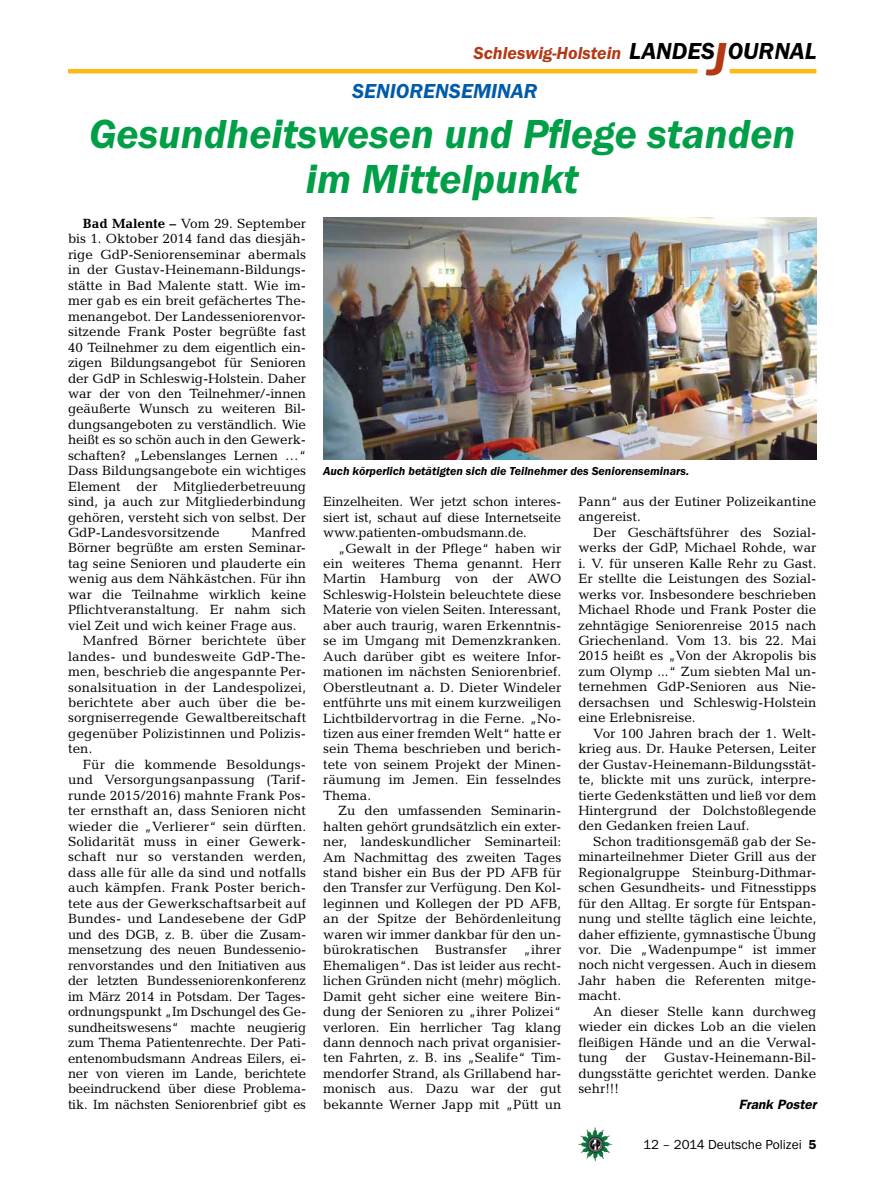
<style>
.page{position:relative;width:893px;height:1191px;background:#fff}
.page>*{position:absolute;margin:0;border:0;box-sizing:border-box;transform-origin:0 0}
.t1{font:italic 600 42px/45px "Franklin Gothic Itc T";color:#009f47;text-align:center}
.t2{font:italic 600 24px "Franklin Gothic Itc T";color:#000}
.t3{font:italic 600 21px "Franklin Gothic Itc T";color:#005baa}
.t4{font:italic 600 18px "Franklin Gothic Itc T";color:#b33916}
.t5{font:13.5px/15.5px "Candida";color:#000;text-align:justify}
.t6{font:13.5px "Franklin Gothic Itc T";color:#000}
.t7{font:italic 600 13.5px "Franklin Gothic";color:#000}
.t8{font:italic 600 12px "Franklin Gothic Itc T";color:#000}
.s1{font-size:48px;color:#b33916}
.s2{font-weight:700}
.s3{font-weight:600}
</style>
<div class="page">
<img style="left:578px;top:1127px;width:17px;height:25px">
<hr style="left:730px;top:69px;width:86px;height:4px;background:#fdb913">
<hr style="left:68px;top:69px;width:629px;height:4px;background:#fdb913">
<img style="left:323px;top:218px;width:493px;height:242px">
<h3 class="t4" style="left:473px;top:42px;width:149px">Schleswig-Holstein</h3>
<h3 class="t3" style="left:352px;top:79px;width:26px">Seniorenseminar</h3>
<h2 class="t2" style="left:629px;top:37px;width:189px">LANDES<span class="s1">J</span>OURNAL</h2>
<h1 class="t1" style="left:89px;top:111px;width:708px">Gesundheitswesen und Pflege standen im Mittelpunkt</h1>
<p class="t5" style="left:68px;top:216px;width:240px;text-indent:15px"><span class="s2">Bad Malente –</span> Vom 29. September bis 1. Oktober 2014 fand das diesjäh&shy;rige GdP-Seniorenseminar abermals in der Gustav-Heinemann-Bildungs&shy;stätte in Bad Malente statt. Wie im&shy;mer gab es ein breit gefächertes The&shy;menangebot. Der Landesseniorenvor&shy;sitzende Frank Poster begrüßte fast 40 Teilnehmer zu dem eigentlich ein&shy;zigen Bildungsangebot für Senioren der GdP in Schleswig-Holstein. Daher war der von den Teilnehmer/-innen geäußerte Wunsch zu weiteren Bil&shy;dungsangeboten zu verständlich. Wie heißt es so schön auch in den Gewerk&shy;schaften? „Lebenslanges Lernen …“ Dass Bildungsangebote ein wichtiges Element der Mitgliederbetreuung sind, ja auch zur Mitgliederbindung gehören, versteht sich von selbst. Der GdP-Landesvorsitzende</p>
<p class="t5" style="left:251px;top:525px;width:56px">Manfred</p>
<p class="t5" style="left:68px;top:540px;width:240px">Börner begrüßte am ersten Seminar-</p>
<p class="t5" style="left:68px;top:555px;width:240px">tag seine Senioren und plauderte ein</p>
<p class="t5" style="left:68px;top:571px;width:240px">wenig aus dem Nähkästchen. Für ihn</p>
<p class="t5" style="left:68px;top:586px;width:240px">war die Teilnahme wirklich keine</p>
<p class="t5" style="left:68px;top:602px;width:240px">Pflichtveranstaltung. Er nahm sich</p>
<p class="t5" style="left:68px;top:617px;width:230px">viel Zeit und wich keiner Frage aus.</p>
<p class="t5" style="left:83px;top:633px;width:225px">Manfred Börner berichtete über</p>
<p class="t5" style="left:68px;top:648px;width:240px">landes- und bundesweite GdP-The-</p>
<p class="t5" style="left:68px;top:664px;width:240px">men, beschrieb die angespannte Per-</p>
<p class="t5" style="left:68px;top:679px;width:240px">sonalsituation in der Landespolizei,</p>
<p class="t5" style="left:68px;top:694px;width:240px">berichtete aber auch über die be-</p>
<p class="t5" style="left:68px;top:710px;width:240px">sorgniserregende Gewaltbereitschaft</p>
<p class="t5" style="left:68px;top:725px;width:240px">gegenüber Polizistinnen und Polizis-</p>
<p class="t5" style="left:68px;top:741px;width:26px">ten.</p>
<p class="t5" style="left:83px;top:756px;width:225px">Für die kommende Besoldungs-</p>
<p class="t5" style="left:68px;top:772px;width:240px">und Versorgungsanpassung (Tarif-</p>
<p class="t5" style="left:68px;top:787px;width:240px">runde 2015/2016) mahnte Frank Pos-</p>
<p class="t5" style="left:68px;top:803px;width:240px">ter ernsthaft an, dass Senioren nicht</p>
<p class="t5" style="left:68px;top:818px;width:240px">wieder die „Verlierer“ sein dürften.</p>
<p class="t5" style="left:68px;top:833px;width:240px">Solidarität muss in einer Gewerk-</p>
<p class="t5" style="left:68px;top:849px;width:240px">schaft nur so verstanden werden,</p>
<p class="t5" style="left:68px;top:864px;width:240px">dass alle für alle da sind und notfalls</p>
<p class="t5" style="left:68px;top:880px;width:240px">auch kämpfen. Frank Poster berich-</p>
<p class="t5" style="left:68px;top:895px;width:240px">tete aus der Gewerkschaftsarbeit auf</p>
<p class="t5" style="left:68px;top:911px;width:240px">Bundes- und Landesebene der GdP</p>
<p class="t5" style="left:68px;top:926px;width:240px">und des DGB, z. B. über die Zusam-</p>
<p class="t5" style="left:68px;top:942px;width:240px">mensetzung des neuen Bundessenio-</p>
<p class="t5" style="left:68px;top:957px;width:240px">renvorstandes und den Initiativen aus</p>
<p class="t5" style="left:68px;top:973px;width:240px">der letzten Bundesseniorenkonferenz</p>
<p class="t5" style="left:68px;top:988px;width:240px">im März 2014 in Potsdam. Der Tages-</p>
<p class="t5" style="left:68px;top:1004px;width:240px">ordnungspunkt „Im Dschungel des Ge-</p>
<p class="t5" style="left:68px;top:1019px;width:240px">sundheitswesens“ machte neugierig</p>
<p class="t5" style="left:68px;top:1034px;width:240px">zum Thema Patientenrechte. Der Pati-</p>
<p class="t5" style="left:68px;top:1050px;width:240px">entenombudsmann Andreas Eilers, ei-</p>
<p class="t5" style="left:68px;top:1065px;width:240px">ner von vieren im Lande, berichtete</p>
<p class="t5" style="left:68px;top:1081px;width:240px">beeindruckend über diese Problema-</p>
<p class="t5" style="left:68px;top:1096px;width:240px">tik. Im nächsten Seniorenbrief gibt es</p>
<p class="t8" style="left:323px;top:464px;width:368px">Auch körperlich betätigten sich die Teilnehmer des Seniorenseminars.</p>
<p class="t5" style="left:323px;top:494px;width:240px">Einzelheiten. Wer jetzt schon interes&shy;siert ist, schaut auf diese Internetseite www.patienten-ombudsmann.de.</p>
<p class="t5" style="left:323px;top:540px;width:240px;text-indent:15px">„Gewalt in der Pflege“ haben wir ein weiteres Thema genannt. Herr Martin Hamburg von der AWO Schleswig-Holstein beleuchtete diese Materie von vielen Seiten. Interessant, aber auch traurig, waren Erkenntnis&shy;se im Umgang mit Demenzkranken.<br>Auch darüber gibt es weitere Infor&shy;mationen im nächsten Seniorenbrief.<br>Oberstleutnant a. D. Dieter Windeler entführte uns mit einem kurzweiligen Lichtbildervortrag in die Ferne. „No&shy;tizen aus einer fremden Welt“ hatte er sein Thema beschrieben und berich&shy;tete von seinem Projekt der Minen&shy;räumung im Jemen. Ein fesselndes Thema.</p>
<p class="t5" style="left:323px;top:803px;width:240px;text-indent:15px">Zu den umfassenden Seminarin&shy;halten gehört grundsätzlich ein exter&shy;ner, landeskundlicher Seminarteil:<br>Am Nachmittag des zweiten Tages stand bisher ein Bus der PD AFB für den Transfer zur Verfügung. Den Kol&shy;leginnen und Kollegen der PD AFB, an der Spitze der Behördenleitung waren wir immer dankbar für den un&shy;bürokratischen Bustransfer „ihrer Ehemaligen“. Das ist leider aus recht&shy;lichen Gründen nicht (mehr) möglich.<br>Damit geht sicher eine weitere Bin&shy;dung der Senioren zu „ihrer Polizei“ verloren. Ein herrlicher Tag klang dann dennoch nach privat organisier&shy;ten Fahrten, z. B. ins „Sealife“ Tim&shy;mendorfer Strand, als Grillabend har&shy;monisch aus. Dazu war der gut bekannte Werner Japp mit „Pütt un</p>
<p class="t5" style="left:578px;top:494px;width:240px">Pann“ aus der Eutiner Polizeikantine angereist.</p>
<p class="t5" style="left:578px;top:524px;width:240px;text-indent:15px">Der Geschäftsführer des Sozial&shy;werks der GdP, Michael Rohde, war i. V. für unseren Kalle Rehr zu Gast.<br>Er stellte die Leistungen des Sozial&shy;werks vor. Insbesondere beschrieben Michael Rhode und Frank Poster die zehntägige Seniorenreise 2015 nach Griechenland. Vom 13. bis 22. Mai 2015 heißt es „Von der Akropolis bis zum Olymp ...“ Zum siebten Mal un&shy;ternehmen GdP-Senioren aus Nie&shy;dersachsen und Schleswig-Holstein eine Erlebnisreise.</p>
<p class="t5" style="left:578px;top:725px;width:240px;text-indent:15px">Vor 100 Jahren brach der 1. Welt&shy;krieg aus. Dr. Hauke Petersen, Leiter der Gustav-Heinemann-Bildungsstät&shy;te, blickte mit uns zurück, interpre&shy;tierte Gedenkstätten und ließ vor dem Hintergrund der Dolchstoßlegende den Gedanken freien Lauf.</p>
<p class="t5" style="left:578px;top:833px;width:240px;text-indent:15px">Schon traditionsgemäß gab der Se&shy;minarteilnehmer Dieter Grill aus der Regionalgruppe Steinburg-Dithmar&shy;schen Gesundheits- und Fitnesstipps für den Alltag. Er sorgte für Entspan&shy;nung und stellte täglich eine leichte, daher effiziente, gymnastische Übung vor. Die „Wadenpumpe“ ist immer noch nicht vergessen. Auch in diesem Jahr haben die Referenten mitge&shy;macht.</p>
<p class="t5" style="left:578px;top:1003px;width:240px;text-indent:15px">An dieser Stelle kann durchweg wieder ein dickes Lob an die vielen fleißigen Hände und an die Verwal&shy;tung</p>
<p class="t5" style="left:578px;top:1050px;width:240px;text-indent:86px">Gustav-Heinemann-Bil&shy;dungsstätte gerichtet werden. Danke sehr!!!</p>
<p class="t7" style="left:739px;top:1096px;width:79px">Frank Poster</p>
<p class="t5" style="left:625px;top:1050px;width:23px">der</p>
<p class="t6" style="left:643px;top:1136px;width:175px">12 – 2014 Deutsche Polizei <span class="s3">5</span></p>
</div>
